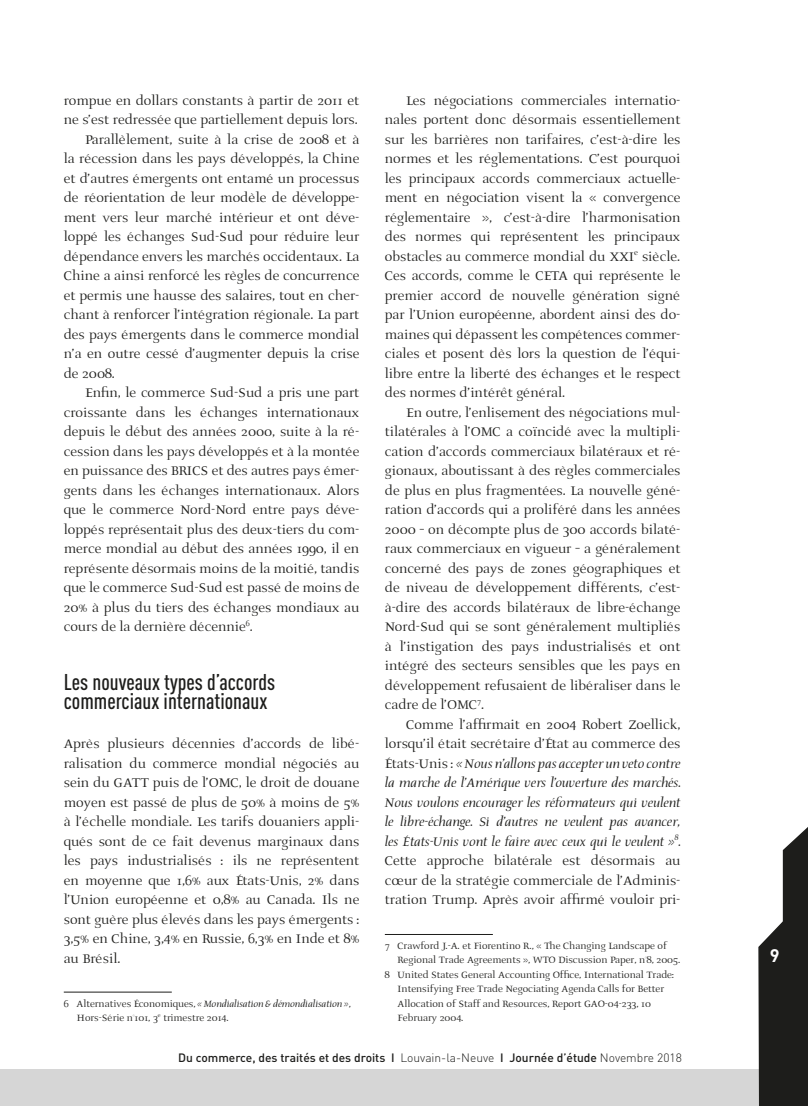
<style>
.page{position:relative;width:808px;height:1106px;background:#fff}
.page>*{position:absolute;margin:0;border:0;box-sizing:border-box;transform-origin:0 0}
.t1{font:500 22.5px/19.5px "DIN Cond";color:#1d1d1b}
.t2{font:700 18px "DIN";color:#fff}
.t3{font:16.5px/19.5px "AI Prospera II";color:#1d1d1b;text-align:justify}
.t4{font:italic 16.5px/19.5px "AI Prospera II";color:#1d1d1b;text-align:justify}
.t5{font:12px/14.4px "AI Prospera II";color:#1d1d1b}
.t6{font:500 12px "DIN";color:#1d1d1b}
.s1{font-style:italic}
.s2{font-style:normal}
.s3{font-weight:300}
</style>
<div class="page">
<div style="left:0;top:1069px;width:808px;height:37px;background:#d6d6d6"></div>
<svg style="left:758px;top:827px;width:50px;height:279px"></svg>
<hr style="left:64px;top:991px;width:108px;height:1px;background:#1d1d1b">
<hr style="left:385px;top:934px;width:108px;height:1px;background:#1d1d1b">
<p class="t3" style="left:64px;top:91px;width:297px">rompue en dollars constants à partir de 2011 et</p>
<p class="t3" style="left:64px;top:111px;width:296px">ne s’est redressée que partiellement depuis lors.</p>
<p class="t3" style="left:85px;top:130px;width:276px">Parallèlement, suite à la crise de 2008 et à</p>
<p class="t3" style="left:64px;top:150px;width:297px">la récession dans les pays développés, la Chine</p>
<p class="t3" style="left:64px;top:169px;width:297px">et d’autres émergents ont entamé un processus</p>
<p class="t3" style="left:64px;top:189px;width:297px">de réorientation de leur modèle de développe-</p>
<p class="t3" style="left:64px;top:208px;width:297px">ment vers leur marché intérieur et ont déve-</p>
<p class="t3" style="left:64px;top:228px;width:297px">loppé les échanges Sud-Sud pour réduire leur</p>
<p class="t3" style="left:64px;top:247px;width:297px">dépendance envers les marchés occidentaux. La</p>
<p class="t3" style="left:64px;top:267px;width:297px">Chine a ainsi renforcé les règles de concurrence</p>
<p class="t3" style="left:64px;top:286px;width:297px">et permis une hausse des salaires, tout en cher-</p>
<p class="t3" style="left:64px;top:306px;width:297px">chant à renforcer l’intégration régionale. La part</p>
<p class="t3" style="left:64px;top:325px;width:297px">des pays émergents dans le commerce mondial</p>
<p class="t3" style="left:64px;top:345px;width:297px">n’a en outre cessé d’augmenter depuis la crise</p>
<p class="t3" style="left:64px;top:364px;width:53px">de 2008.</p>
<p class="t3" style="left:85px;top:384px;width:276px">Enfin, le commerce Sud-Sud a pris une part</p>
<p class="t3" style="left:64px;top:403px;width:297px">croissante dans les échanges internationaux</p>
<p class="t3" style="left:64px;top:423px;width:297px">depuis le début des années 2000, suite à la ré-</p>
<p class="t3" style="left:64px;top:442px;width:297px">cession dans les pays développés et à la montée</p>
<p class="t3" style="left:64px;top:462px;width:297px">en puissance des BRICS et des autres pays émer-</p>
<p class="t3" style="left:64px;top:481px;width:297px">gents dans les échanges internationaux. Alors</p>
<p class="t3" style="left:64px;top:501px;width:297px">que le commerce Nord-Nord entre pays déve-</p>
<p class="t3" style="left:64px;top:520px;width:297px">loppés représentait plus des deux-tiers du com-</p>
<p class="t3" style="left:64px;top:540px;width:297px">merce mondial au début des années 1990, il en</p>
<p class="t3" style="left:64px;top:559px;width:297px">représente désormais moins de la moitié, tandis</p>
<p class="t3" style="left:64px;top:579px;width:297px">que le commerce Sud-Sud est passé de moins de</p>
<p class="t3" style="left:64px;top:598px;width:297px">20% à plus du tiers des échanges mondiaux au</p>
<p class="t3" style="left:64px;top:618px;width:191px">cours de la dernière décennie<sup>6</sup>.</p>
<h1 class="t1" style="left:64px;top:671px;width:213px">Les nouveaux types d’accords commerciaux internationaux</h1>
<p class="t3" style="left:64px;top:735px;width:297px">Après plusieurs décennies d’accords de libé&shy;ralisation du commerce mondial négociés au sein du GATT puis de l’OMC, le droit de douane moyen est passé de plus de 50% à moins de 5% à l’échelle mondiale. Les tarifs douaniers appli&shy;qués sont de ce fait devenus marginaux dans les pays industrialisés : ils ne représentent en moyenne que 1,6% aux États-Unis, 2% dans l’Union européenne et 0,8% au Canada. Ils ne sont guère plus élevés dans les pays émergents :<br>3,5% en Chine, 3,4% en Russie, 6,3% en Inde et 8% au Brésil.</p>
<p class="t5" style="left:77px;top:996px;width:276px;text-indent:-13px">6 Alternatives Économiques, <span class="s1">« Mondialisation &amp; démondialisation »</span>,<br>Hors-Série n°101, 3<sup>e</sup> trimestre 2014.</p>
<p class="t3" style="left:385px;top:91px;width:297px;text-indent:21px">Les négociations commerciales internatio&shy;nales portent donc désormais essentiellement sur les barrières non tarifaires, c’est-à-dire les normes et les réglementations. C’est pourquoi les principaux accords commerciaux actuelle&shy;ment en négociation visent la « convergence réglementaire », c’est-à-dire l’harmonisation des normes qui représentent les principaux obstacles au commerce mondial du XXI<sup>e</sup> siècle.<br>Ces accords, comme le CETA qui représente le premier accord de nouvelle génération signé par l’Union européenne, abordent ainsi des do&shy;maines qui dépassent les compétences commer&shy;ciales et posent dès lors la question de l’équi&shy;libre entre la liberté des échanges et le respect des normes d’intérêt général.</p>
<p class="t3" style="left:385px;top:403px;width:297px;text-indent:21px">En outre, l’enlisement des négociations mul&shy;tilatérales à l’OMC a coïncidé avec la multipli&shy;cation d’accords commerciaux bilatéraux et ré&shy;gionaux, aboutissant à des règles commerciales de plus en plus fragmentées. La nouvelle géné&shy;ration d’accords qui a proliféré dans les années 2000 – on décompte plus de 300 accords bilaté&shy;raux commerciaux en vigueur – a généralement concerné des pays de zones géographiques et de niveau de développement différents, c’est&shy;à-dire des accords bilatéraux de libre-échange Nord-Sud qui se sont généralement multipliés à l’instigation des pays industrialisés et ont intégré des secteurs sensibles que les pays en développement refusaient de libéraliser dans le cadre de l’OMC<sup>7</sup>.</p>
<p class="t4" style="left:385px;top:713px;width:297px;text-indent:21px"><span class="s2">Comme l’affirmait en 2004 Robert Zoellick, lorsqu’il était secrétaire d’État au commerce des États-Unis :</span> « Nous n’allons pasaccepter un vetocontre la marche de l’Amérique vers l’ouverture des marchés.<br>Nous voulons encourager les réformateurs qui veulent le libre-échange. Si d’autres ne veulent pas avancer, les États-Unis vont le faire avec ceux qui le veulent »<sup>8</sup>.<br><span class="s2">Cette approche bilatérale est désormais au cœur de la stratégie commerciale de l’Adminis&shy;tration Trump. Après avoir affirmé vouloir pri-</span></p>
<p class="t5" style="left:385px;top:939px;width:283px">7 Crawford J.-A. et Fiorentino R., « The Changing Landscape of</p>
<p class="t5" style="left:398px;top:953px;width:284px">Regional Trade Agreements », WTO Discussion Paper, n°8, 2005.</p>
<p class="t5" style="left:385px;top:967px;width:291px">8 United States General Accounting Office, International Trade:</p>
<p class="t5" style="left:398px;top:982px;width:268px">Intensifying Free Trade Negociating Agenda Calls for Better</p>
<p class="t5" style="left:398px;top:996px;width:255px">Allocation of Staff and Resources, Report GAO-04-233, 10</p>
<p class="t5" style="left:398px;top:1011px;width:68px">February 2004.</p>
<p class="t6" style="left:178px;top:1049px;width:505px">Du commerce, des traités et des droits I <span class="s3">Louvain-la-Neuve</span> I Journée d’étude <span class="s3">Novembre 2018</span></p>
<p class="t2" style="left:770px;top:943px;width:11px">9</p>
</div>
